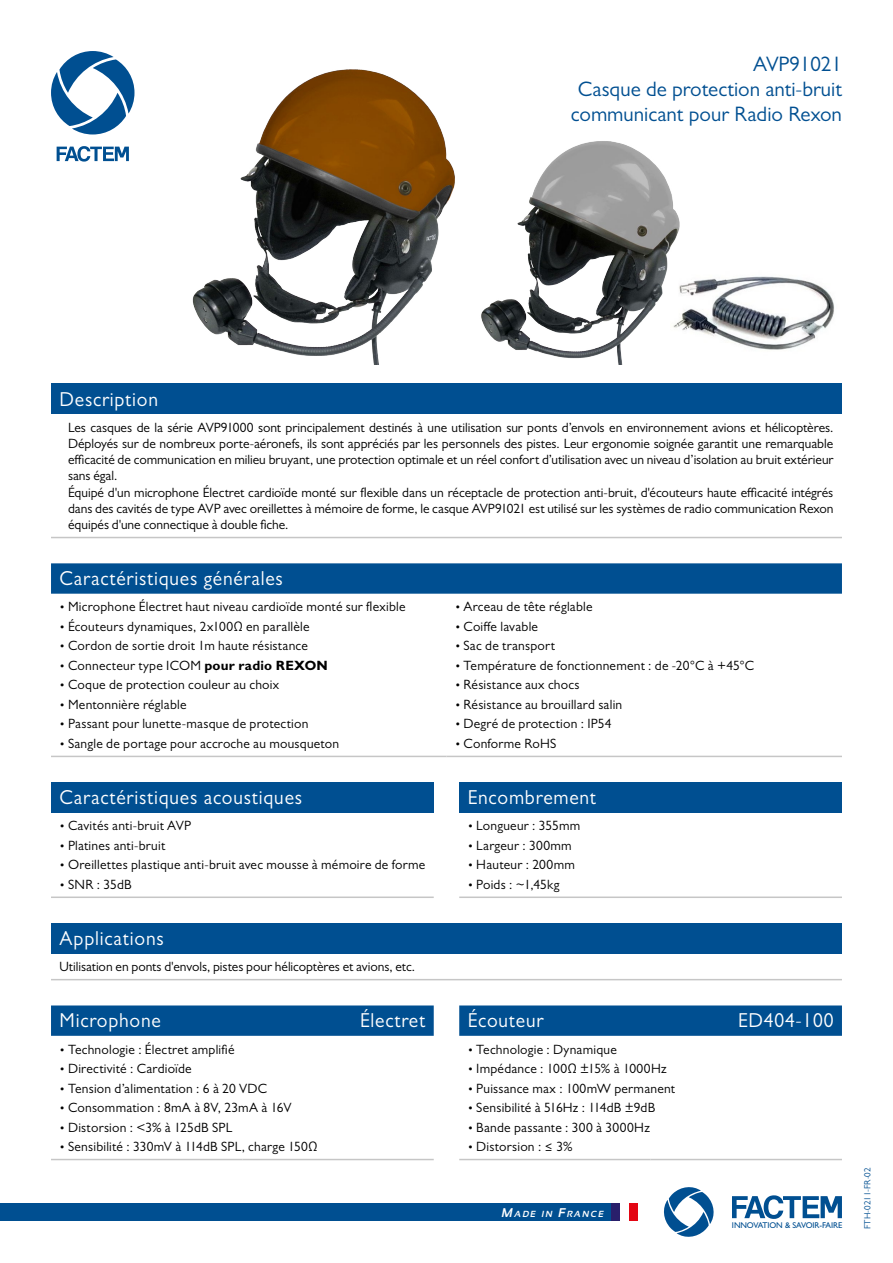
<style>
.page{position:relative;width:893px;height:1263px;background:#fff}
.page>*{position:absolute;margin:0;border:0;box-sizing:border-box;transform-origin:0 0}
.t1{font:21px/25.2px "Gill Sans MT Std";color:#004f91;text-align:right}
.t2{font:20.25px "Gill Sans MT Std";letter-spacing:.04em;color:#fff;scale:.96 1}
.t3{font:13.5px/16.2px "Gill Sans MT Std";letter-spacing:.01em;color:#000}
.t4{font:9px "Gill Sans MT Std";color:#004f91}
.t5{font:italic 700 8.85px "Sansation";letter-spacing:.17em;color:#fff}
.t6{font:500 8.4px "Gill Sans MT Std";letter-spacing:-.01em;color:#004f91}
.s1{font-style:italic;font-size:12px}
.s2{font-weight:700}
.s3{font-size:12.6px}
</style>
<div class="page">
<div style="left:0;top:1203px;width:638px;height:17px;background:#004f91"></div>
<div style="left:611px;top:1203px;width:9px;height:17px;background:#291f6b"></div>
<div style="left:620px;top:1203px;width:9px;height:17px;background:#fff"></div>
<div style="left:629px;top:1203px;width:9px;height:17px;background:#e30613"></div>
<svg style="left:57px;top:146px;width:72px;height:16px"></svg>
<svg style="left:51px;top:51px;width:83px;height:83px"></svg>
<svg style="left:664px;top:1187px;width:50px;height:50px"></svg>
<svg style="left:732px;top:1195px;width:110px;height:24px"></svg>
<img style="left:686px;top:276px;width:148px;height:74px">
<div style="left:51px;top:384px;width:791px;height:30px;background:#004f91"></div>
<hr style="left:51px;top:537px;width:791px;height:1px;background:#c6c6c6">
<div style="left:51px;top:563px;width:791px;height:31px;background:#004f91"></div>
<hr style="left:51px;top:756px;width:395px;height:1px;background:#c6c6c6">
<hr style="left:446px;top:756px;width:396px;height:1px;background:#c6c6c6">
<div style="left:51px;top:782px;width:383px;height:30px;background:#004f91"></div>
<hr style="left:51px;top:896px;width:383px;height:2px;background:#c6c6c6">
<div style="left:459px;top:782px;width:383px;height:30px;background:#004f91"></div>
<hr style="left:459px;top:896px;width:383px;height:2px;background:#c6c6c6">
<div style="left:51px;top:923px;width:791px;height:30px;background:#004f91"></div>
<hr style="left:51px;top:979px;width:791px;height:1px;background:#c6c6c6">
<img style="left:192px;top:69px;width:263px;height:295px">
<img style="left:481px;top:141px;width:205px;height:223px">
<div style="left:51px;top:1005px;width:383px;height:31px;background:#004f91"></div>
<hr style="left:51px;top:1159px;width:191px;height:1px;background:#c6c6c6">
<hr style="left:242px;top:1159px;width:192px;height:1px;background:#c6c6c6">
<div style="left:459px;top:1005px;width:383px;height:31px;background:#004f91"></div>
<hr style="left:459px;top:1159px;width:192px;height:1px;background:#c6c6c6">
<hr style="left:651px;top:1159px;width:191px;height:1px;background:#c6c6c6">
<h1 class="t1" style="left:571px;top:51px;width:273px">AVP91021<br>Casque de protection anti-bruit communicant pour Radio Rexon</h1>
<h2 class="t2" style="left:60px;top:387px;width:104px">Description</h2>
<p class="t3" style="left:68px;top:419px;width:767px">Les casques de la série AVP91000 sont principalement destinés à une utilisation sur ponts d’envols en environnement avions et hélicoptères.<br>Déployés sur de nombreux porte-aéronefs, ils sont appréciés par les personnels des pistes. Leur ergonomie soignée garantit une remarquable efficacité de communication en milieu bruyant, une protection optimale et un réel confort d’utilisation avec un niveau d’isolation au bruit extérieur sans égal.<br>Équipé d'un microphone Électret cardioïde monté sur flexible dans un réceptacle de protection anti-bruit, d'écouteurs haute efficacité intégrés dans des cavités de type AVP avec oreillettes à mémoire de forme, le casque AVP91021 est utilisé sur les systèmes de radio communication Rexon équipés d'une connectique à double fiche.</p>
<h2 class="t2" style="left:60px;top:566px;width:234px">Caractéristiques générales</h2>
<p class="t3" style="left:60px;top:599px;width:348px"><span class="s1">•</span> Microphone Électret haut niveau cardioïde monté sur flexible</p>
<p class="t3" style="left:60px;top:618px;width:252px"><span class="s1">•</span> Écouteurs dynamiques, 2x100Ω en parallèle</p>
<p class="t3" style="left:60px;top:638px;width:250px"><span class="s1">•</span> Cordon de sortie droit 1m haute résistance</p>
<p class="t3" style="left:60px;top:657px;width:270px"><span class="s1">•</span> Connecteur type ICOM <span class="s2">pour radio REXON</span></p>
<p class="t3" style="left:60px;top:677px;width:221px"><span class="s1">•</span> Coque de protection couleur au choix</p>
<p class="t3" style="left:60px;top:696px;width:129px"><span class="s1">•</span> Mentonnière réglable</p>
<p class="t3" style="left:60px;top:716px;width:250px"><span class="s1">•</span> Passant pour lunette-masque de protection</p>
<p class="t3" style="left:60px;top:735px;width:281px"><span class="s1">•</span> Sangle de portage pour accroche au mousqueton</p>
<p class="t3" style="left:455px;top:599px;width:139px"><span class="s1">•</span> Arceau de tête réglable</p>
<p class="t3" style="left:455px;top:618px;width:85px"><span class="s1">•</span> Coiffe lavable</p>
<p class="t3" style="left:455px;top:638px;width:102px"><span class="s1">•</span> Sac de transport</p>
<p class="t3" style="left:455px;top:657px;width:301px"><span class="s1">•</span> Température de fonctionnement : de -20°C à +45°C</p>
<p class="t3" style="left:455px;top:677px;width:126px"><span class="s1">•</span> Résistance aux chocs</p>
<p class="t3" style="left:455px;top:696px;width:169px"><span class="s1">•</span> Résistance au brouillard salin</p>
<p class="t3" style="left:455px;top:716px;width:158px"><span class="s1">•</span> Degré de protection : IP54</p>
<p class="t3" style="left:455px;top:735px;width:103px"><span class="s1">•</span> Conforme RoHS</p>
<h2 class="t2" style="left:60px;top:785px;width:254px">Caractéristiques acoustiques</h2>
<p class="t3" style="left:60px;top:817px;width:133px"><span class="s1">•</span> Cavités anti-bruit AVP</p>
<p class="t3" style="left:60px;top:837px;width:107px"><span class="s1">•</span> Platines anti-bruit</p>
<p class="t3" style="left:60px;top:856px;width:367px"><span class="s1">•</span> Oreillettes plastique anti-bruit avec mousse à mémoire de forme</p>
<p class="t3" style="left:60px;top:876px;width:74px"><span class="s1">•</span> SNR : 35dB</p>
<h2 class="t2" style="left:60px;top:926px;width:110px">Applications</h2>
<p class="t3" style="left:60px;top:958px;width:357px">Utilisation en ponts d'envols, pistes pour hélicoptères et avions, etc.</p>
<h2 class="t2" style="left:60px;top:1008px;width:107px">Microphone</h2>
<h2 class="t2" style="left:360px;top:1008px;width:69px">Électret</h2>
<p class="t3" style="left:60px;top:1041px;width:176px"><span class="s1">•</span> Technologie : Électret amplifié</p>
<p class="t3" style="left:60px;top:1060px;width:134px"><span class="s1">•</span> Directivité : Cardioïde</p>
<p class="t3" style="left:60px;top:1080px;width:209px"><span class="s1">•</span> Tension d’alimentation : 6 à 20 VDC</p>
<p class="t3" style="left:60px;top:1099px;width:233px"><span class="s1">•</span> Consommation : 8mA à 8V, 23mA à 16V</p>
<p class="t3" style="left:60px;top:1119px;width:174px"><span class="s1">•</span> Distorsion : &lt;3% à 125dB SPL</p>
<p class="t3" style="left:60px;top:1138px;width:259px"><span class="s1">•</span> Sensibilité : 330mV à 114dB SPL, charge 150Ω</p>
<h2 class="t2" style="left:468px;top:785px;width:135px">Encombrement</h2>
<p class="t3" style="left:468px;top:817px;width:114px"><span class="s1">•</span> Longueur : 355mm</p>
<p class="t3" style="left:468px;top:837px;width:105px"><span class="s1">•</span> Largeur : 300mm</p>
<p class="t3" style="left:468px;top:856px;width:109px"><span class="s1">•</span> Hauteur : 200mm</p>
<p class="t3" style="left:468px;top:876px;width:93px"><span class="s1">•</span> Poids : ~1,45kg</p>
<h2 class="t2" style="left:468px;top:1008px;width:80px">Écouteur</h2>
<h2 class="t2" style="left:738px;top:1008px;width:101px">ED404-100</h2>
<p class="t3" style="left:468px;top:1041px;width:151px"><span class="s1">•</span> Technologie : Dynamique</p>
<p class="t3" style="left:468px;top:1060px;width:200px"><span class="s1">•</span> Impédance : 100Ω ±15% à 1000Hz</p>
<p class="t3" style="left:468px;top:1080px;width:209px"><span class="s1">•</span> Puissance max : 100mW permanent</p>
<p class="t3" style="left:468px;top:1099px;width:189px"><span class="s1">•</span> Sensibilité à 516Hz : 114dB ±9dB</p>
<p class="t3" style="left:468px;top:1119px;width:184px"><span class="s1">•</span> Bande passante : 300 à 3000Hz</p>
<p class="t3" style="left:468px;top:1138px;width:106px"><span class="s1">•</span> Distorsion : ≤ 3%</p>
<p class="t5" style="left:502px;top:1208px;width:103px"><span class="s3">M</span>ADE IN <span class="s3">F</span>RANCE</p>
<p class="t6" style="left:732px;top:1220px;width:112px">INNOVATION &amp; SAVOIR-FAIRE</p>
<p class="t4" style="left:862px;top:1229px;width:63px;rotate:-90deg">FTH-0211-FR-02</p>
</div>
